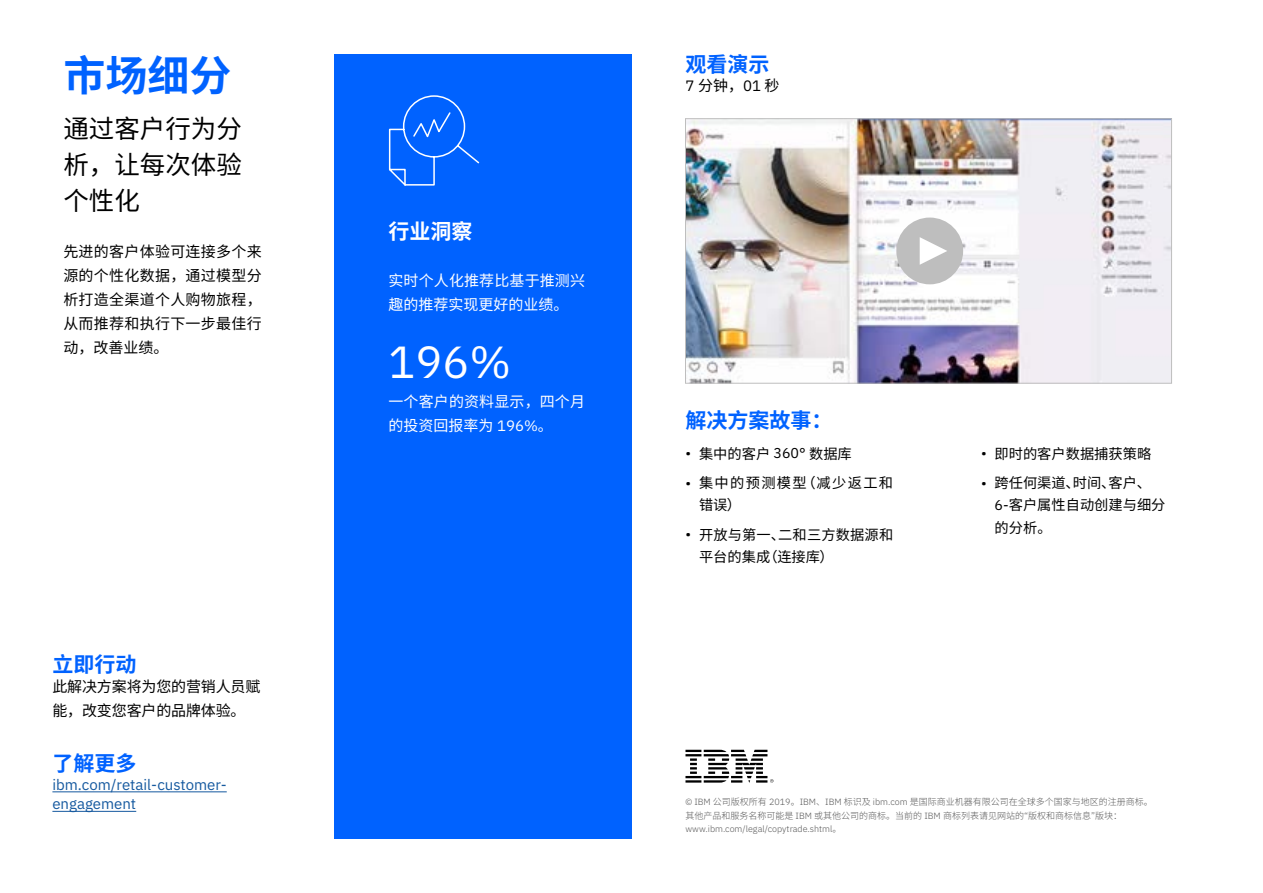
<style>
.page{position:relative;width:1263px;height:893px;background:#fff}
.page>*{position:absolute;margin:0;border:0;box-sizing:border-box;transform-origin:0 0}
.t1{font:45px "IBM Plex Sans";color:#fff}
.t2{font:700 42px "Noto Sans CJ Ksc";color:#0062ff}
.t3{font:25.5px/36px "Noto Sans CJ Ksc";color:#000;text-align:justify}
.t4{font:700 21px "Noto Sans CJ Ksc";color:#0062ff}
.t5{font:700 21px "Noto Sans CJ Ksc";color:#fff}
.t6{font:15px/24px "Noto Sans CJ Ksc";letter-spacing:.02em;color:#000;text-align:justify}
.t7{font:15px/24px "Noto Sans CJ Ksc";letter-spacing:.01em;color:#fff}
.t8{font:15px/19.5px "IBM Plex Sans";color:#15599f}
.t9{font:15px/24px "Noto Sans CJ Ksc";letter-spacing:-.01em;color:#000}
.t10{font:14.25px/22.5px "Noto Sans CJ Ksc";color:#000}
.t11{font:14.25px/22.5px "Noto Sans CJ Ksc";letter-spacing:.095em;color:#000}
.t12{font:300 9px/13.5px "Noto Sans CJ Ksc";color:#565656}
.t13{font:300 9px "IBM Plex Sans";color:#565656}
.s1{font-family:"IBM Plex Sans"}
.s2{font-family:"Noto Sans CJ Ksc"}
</style>
<div class="page">
<div style="left:334px;top:55px;width:297px;height:784px;background:#0062ff"></div>
<svg style="left:388px;top:95px;width:92px;height:91px"></svg>
<svg style="left:685px;top:750px;width:88px;height:33px"></svg>
<img style="left:687px;top:120px;width:483px;height:262px">
<div style="left:685px;top:118px;width:487px;height:266px;border:1px solid #bebebe"></div>
<div style="left:896px;top:218px;width:67px;height:66px;background:#bebebe;border-radius:50%"></div>
<svg style="left:920px;top:237px;width:27px;height:28px"></svg>
<hr style="left:52px;top:791px;width:175px;height:1px;background:#15599f">
<hr style="left:52px;top:811px;width:84px;height:1px;background:#15599f">
<h2 class="t2" style="left:63px;top:52px;width:169px">市场细分</h2>
<h3 class="t3" style="left:63px;top:111px;width:180px">通过客户行为分析，让每次体验个性化</h3>
<h3 class="t6" style="left:63px;top:240px;width:200px">先进的客户体验可连接多个来源的个性化数据，通过模型分析打造全渠道个人购物旅程，从而推荐和执行下一步最佳行动，改善业绩。</h3>
<h3 class="t4" style="left:52px;top:653px;width:85px">立即行动</h3>
<h3 class="t9" style="left:52px;top:675px;width:210px">此解决方案将为您的营销人员赋能，改变您客户的品牌体验。</h3>
<h3 class="t4" style="left:52px;top:751px;width:85px">了解更多</h3>
<h3 class="t8" style="left:52px;top:774px;width:176px">ibm.com/retail-customer&shy;engagement</h3>
<h3 class="t5" style="left:388px;top:219px;width:85px">行业洞察</h3>
<h3 class="t7" style="left:388px;top:269px;width:198px">实时个人化推荐比基于推测兴趣的推荐实现更好的业绩。</h3>
<h1 class="t1" style="left:388px;top:328px;width:124px">196%</h1>
<h3 class="t7" style="left:388px;top:390px;width:198px">一个客户的资料显示，四个月的投资回报率为 <span class="s1">196%</span>。</h3>
<h3 class="t4" style="left:685px;top:52px;width:85px">观看演示</h3>
<h3 class="t6" style="left:685px;top:74px;width:96px"><span class="s1">7</span> 分钟，<span class="s1">01</span> 秒</h3>
<h3 class="t4" style="left:685px;top:409px;width:148px">解决方案故事：</h3>
<h3 class="t10" style="left:685px;top:443px;width:168px"><span class="s1">•</span> 集中的客户 <span class="s1">360°</span> 数据库</h3>
<h3 class="t11" style="left:699px;top:472px;width:196px;text-indent:-13px"><span class="s1">•</span> 集中的预测模型（减少返工和错误）</h3>
<h3 class="t10" style="left:699px;top:524px;width:196px;text-indent:-13px"><span class="s1">•</span> 开放与第一、二和三方数据源和平台的集成（连接库）</h3>
<h3 class="t10" style="left:981px;top:443px;width:172px"><span class="s1">•</span> 即时的客户数据捕获策略</h3>
<h3 class="t10" style="left:994px;top:472px;width:172px;text-indent:-13px"><span class="s1">•</span> 跨任何渠道、时间、客户、<br><span class="s1">6-</span>客户属性自动创建与细分的分析。</h3>
<p class="t12" style="left:685px;top:795px;width:469px"><span class="s1">© IBM</span> 公司版权所有 <span class="s1">2019</span>。<span class="s1">IBM</span>、<span class="s1">IBM</span> 标识及 <span class="s1">ibm.com</span> 是国际商业机器有限公司在全球多个国家与地区的注册商标。其他产品和服务名称可能是 <span class="s1">IBM</span> 或其他公司的商标。当前的 <span class="s1">IBM</span> 商标列表请见网站的<span class="s1">“</span>版权和商标信息<span class="s1">”</span>版块：</p>
<p class="t13" style="left:685px;top:822px;width:157px">www.ibm.com/legal/copytrade.shtml<span class="s2">。</span></p>
</div>
